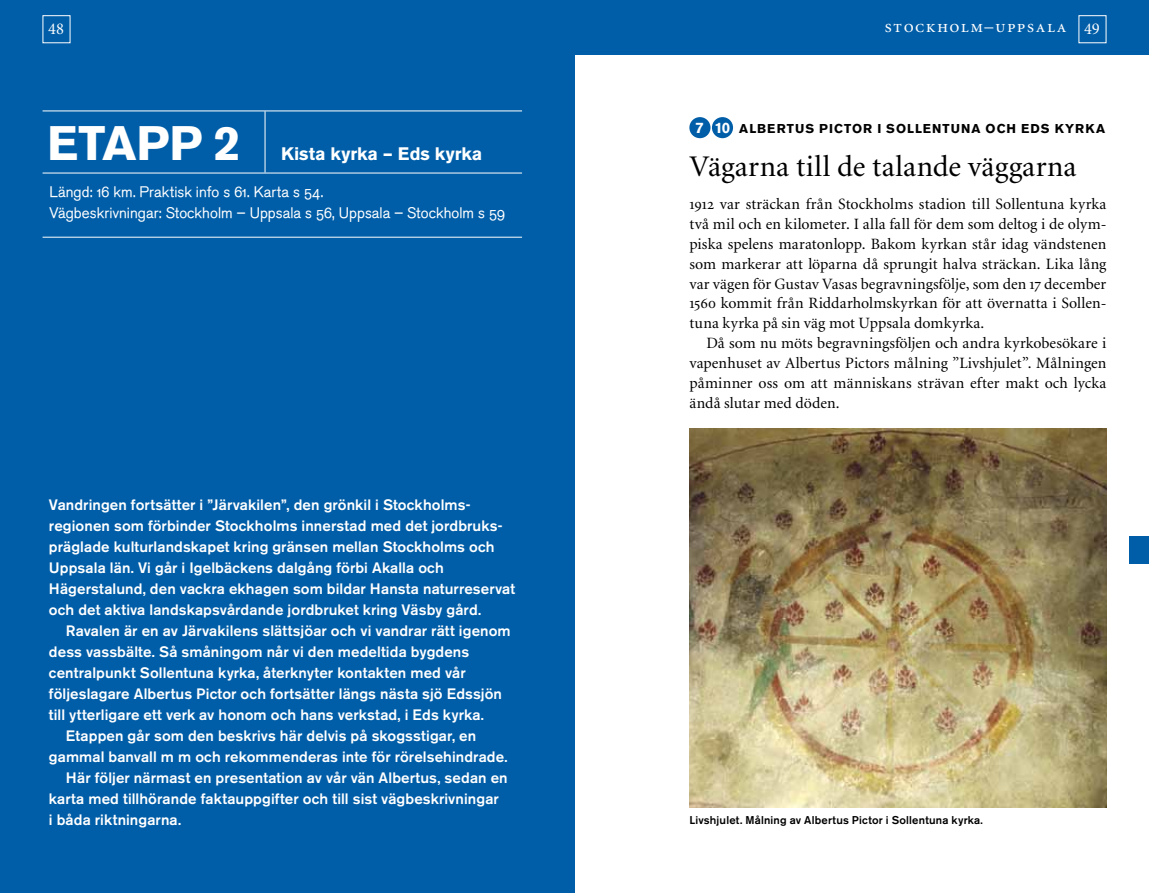
<style>
.page{position:relative;width:1149px;height:893px;background:#fff}
.page>*{position:absolute;margin:0;border:0;box-sizing:border-box;transform-origin:0 0}
.t1{font:700 48px "Akzidenz Grotesk BE";color:#fff}
.t2{font:30px "Minion";color:#000}
.t3{font:700 18px "Akzidenz Grotesk BE";color:#fff}
.t4{font:18px "Minion Extra";letter-spacing:.075em;color:#fff}
.t5{font:16.5px "Minion";color:#fff}
.t6{font:15.75px/20px "Minion Oldstyle";letter-spacing:.005em;color:#000;text-align:justify}
.t7{font:500 15px/21px "Akzidenz Alv";letter-spacing:.005em;color:#fff}
.t8{font:15px/21px "Akzidenz Alv";letter-spacing:.005em;color:#fff}
.t9{font:700 15px "Akzidenz Grotesk BE";color:#fff}
.t10{font:700 12.75px "Akzidenz Grotesk BE";letter-spacing:.08em;color:#000}
.t11{font:500 11.25px "Akzidenz Alv";letter-spacing:.015em;color:#000}
.s1{font-family:"Minion Oldstyle"}
</style>
<div class="page">
<div style="left:0;top:0;width:574px;height:893px;background:#005ea8"></div>
<hr style="left:264px;top:111px;width:1px;height:61px;background:#fff">
<hr style="left:43px;top:173px;width:479px;height:1px;background:#fff">
<hr style="left:43px;top:237px;width:479px;height:1px;background:#fff">
<hr style="left:43px;top:111px;width:479px;height:1px;background:#fff">
<div style="left:689px;top:117px;width:21px;height:21px;background:#005ea8;border-radius:50%"></div>
<div style="left:711px;top:117px;width:21px;height:21px;background:#005ea8;border-radius:50%"></div>
<img style="left:689px;top:428px;width:417px;height:380px">
<div style="left:574px;top:0;width:574px;height:55px;background:#005ea8"></div>
<div style="left:1129px;top:536px;width:19px;height:28px;background:#005ea8"></div>
<p class="t5" style="left:48px;top:21px;width:17px">48</p>
<p class="t4" style="left:884px;top:18px;width:217px">stockholm<span class="s1">–</span>uppsala <sub>49</sub></p>
<h1 class="t1" style="left:47px;top:116px;width:195px">ETAPP 2</h1>
<p class="t8" style="left:49px;top:182px;width:457px">Längd: 16 km. Praktisk info s 61. Karta s 54.<br>Vägbeskrivningar: Stockholm – Uppsala s 56, Uppsala – Stockholm s 59</p>
<p class="t3" style="left:281px;top:144px;width:203px">Kista kyrka – Eds kyrka</p>
<p class="t7" style="left:49px;top:494px;width:467px">Vandringen fortsätter i ”Järvakilen”, den grönkil i Stockholms&shy;regionen som förbinder Stockholms innerstad med det jordbruks&shy;präglade kulturlandskapet kring gränsen mellan Stockholms och Uppsala län. Vi går i Igelbäckens dalgång förbi Akalla och Hägerstalund, den vackra ekhagen som bildar Hansta naturreservat och det aktiva landskapsvårdande jordbruket kring Väsby gård.</p>
<p class="t7" style="left:66px;top:620px;width:446px">Ravalen är en av Järvakilens slättsjöar och vi vandrar rätt igenom</p>
<p class="t7" style="left:49px;top:641px;width:421px">dess vassbälte. Så småningom når vi den medeltida bygdens</p>
<p class="t7" style="left:49px;top:662px;width:418px">centralpunkt Sollentuna kyrka, återknyter kontakten med vår</p>
<p class="t7" style="left:49px;top:683px;width:454px">följeslagare Albertus Pictor och fortsätter längs nästa sjö Edssjön</p>
<p class="t7" style="left:49px;top:704px;width:436px">till ytterligare ett verk av honom och hans verkstad, i Eds kyrka.</p>
<p class="t7" style="left:66px;top:725px;width:411px">Etappen går som den beskrivs här delvis på skogsstigar, en</p>
<p class="t7" style="left:49px;top:746px;width:460px">gammal banvall m m och rekommenderas inte för rörelsehindrade.</p>
<p class="t7" style="left:66px;top:767px;width:443px">Här följer närmast en presentation av vår vän Albertus, sedan en</p>
<p class="t7" style="left:49px;top:788px;width:451px">karta med tillhörande faktauppgifter och till sist vägbeskrivningar</p>
<p class="t7" style="left:49px;top:809px;width:134px">i båda riktningarna.</p>
<p class="t9" style="left:695px;top:119px;width:36px">7 10</p>
<p class="t10" style="left:739px;top:121px;width:367px">ALBERTUS PICTOR I SOLLENTUNA OCH EDS KYRKA</p>
<h2 class="t2" style="left:689px;top:152px;width:388px">Vägarna till de talande väggarna</h2>
<p class="t6" style="left:689px;top:194px;width:418px">1912 var sträckan från Stockholms stadion till Sollentuna kyrka två mil och en kilometer. I alla fall för dem som deltog i de olym&shy;piska spelens maratonlopp. Bakom kyrkan står idag vändstenen som markerar att löparna då sprungit halva sträckan. Lika lång var vägen för Gustav Vasas begravningsfölje, som den 17 december 1560 kommit från Riddarholmskyrkan för att övernatta i Sollen&shy;tuna kyrka på sin väg mot Uppsala domkyrka.</p>
<p class="t6" style="left:689px;top:334px;width:418px;text-indent:17px">Då som nu möts begravningsföljen och andra kyrkobesökare i vapenhuset av Albertus Pictors målning ”Livshjulet”. Målningen påminner oss om att människans strävan efter makt och lycka ändå slutar med döden.</p>
<p class="t11" style="left:689px;top:813px;width:295px">Livshjulet. Målning av Albertus Pictor i Sollentuna kyrka.</p>
</div>
